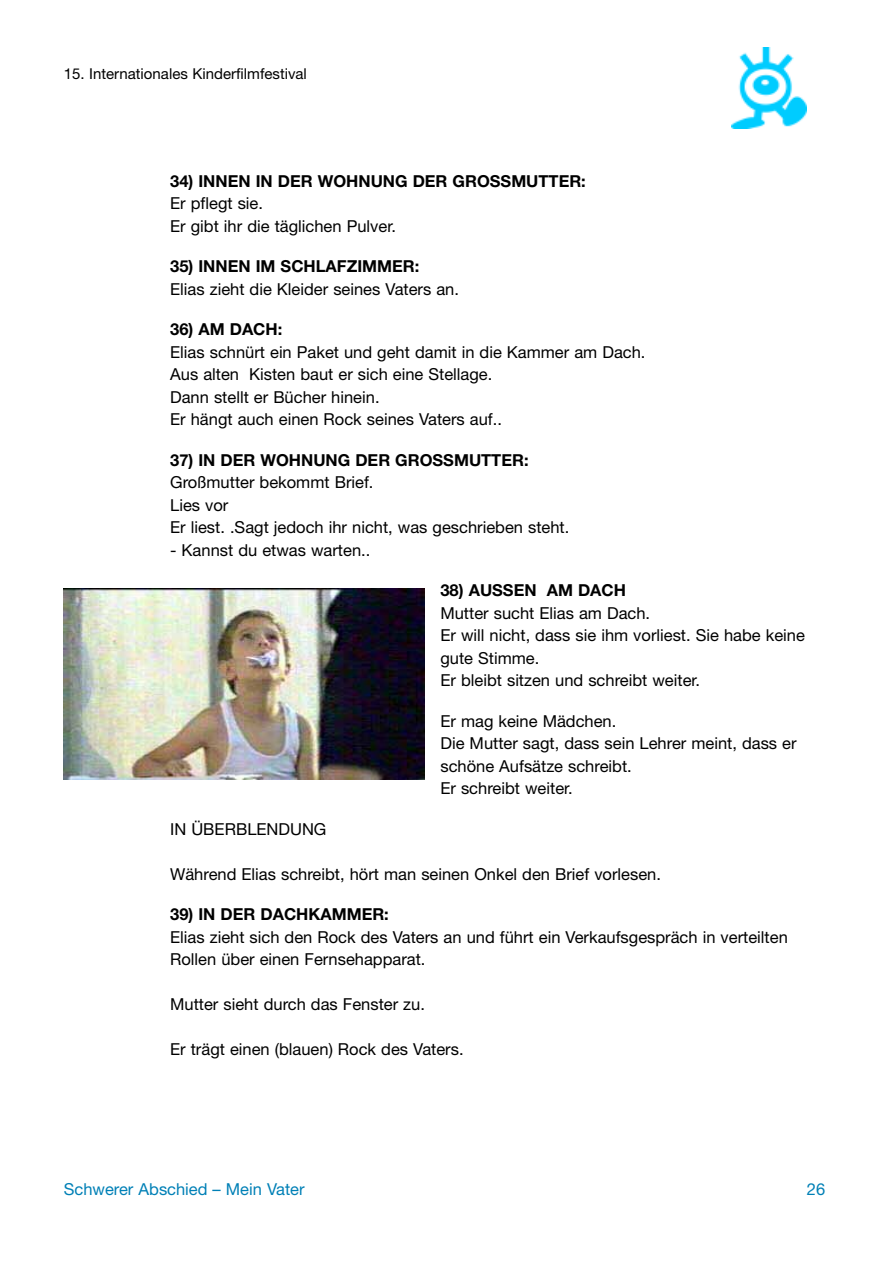
<style>
.page{position:relative;width:893px;height:1263px;background:#fff}
.page>*{position:absolute;margin:0;border:0;box-sizing:border-box;transform-origin:0 0}
.t1{font:16.5px/22.5px "Helvetica Neue";color:#000}
.t2{font:700 16.5px "Helvetica Neue";color:#000}
.t3{font:16.5px "Helvetica Neue";color:#0080b6}
.t4{font:15px "Helvetica Neue";color:#000}
</style>
<div class="page">
<img style="left:64px;top:588px;width:360px;height:192px">
<img style="left:731px;top:47px;width:75px;height:82px">
<p class="t4" style="left:64px;top:68px;width:245px">15. Internationales Kinderfilmfestival</p>
<p class="t2" style="left:170px;top:175px;width:417px">34) INNEN IN DER WOHNUNG DER GROSSMUTTER:</p>
<p class="t1" style="left:170px;top:194px;width:227px">Er pflegt sie.<br>Er gibt ihr die täglichen Pulver.</p>
<p class="t2" style="left:170px;top:260px;width:251px">35) INNEN IM SCHLAFZIMMER:</p>
<p class="t1" style="left:170px;top:279px;width:290px">Elias zieht die Kleider seines Vaters an.</p>
<p class="t2" style="left:170px;top:323px;width:114px">36) AM DACH:</p>
<p class="t1" style="left:170px;top:342px;width:477px">Elias schnürt ein Paket und geht damit in die Kammer am Dach.<br>Aus alten Kisten baut er sich eine Stellage.<br>Dann stellt er Bücher hinein.<br>Er hängt auch einen Rock seines Vaters auf..</p>
<p class="t2" style="left:170px;top:454px;width:360px">37) IN DER WOHNUNG DER GROSSMUTTER:</p>
<p class="t1" style="left:170px;top:473px;width:401px">Großmutter bekommt Brief.<br>Lies vor<br>Er liest. .Sagt jedoch ihr nicht, was geschrieben steht.</p>
<p class="t1" style="left:170px;top:540px;width:202px">- Kannst du etwas warten..</p>
<p class="t2" style="left:440px;top:584px;width:187px">38) AUSSEN AM DACH</p>
<p class="t1" style="left:440px;top:603px;width:366px">Mutter sucht Elias am Dach.<br>Er will nicht, dass sie ihm vorliest. Sie habe keine gute Stimme.<br>Er bleibt sitzen und schreibt weiter.</p>
<p class="t1" style="left:440px;top:711px;width:357px">Er mag keine Mädchen.<br>Die Mutter sagt, dass sein Lehrer meint, dass er schöne Aufsätze schreibt.<br>Er schreibt weiter.</p>
<p class="t1" style="left:170px;top:819px;width:158px">IN ÜBERBLENDUNG</p>
<p class="t1" style="left:170px;top:864px;width:492px">Während Elias schreibt, hört man seinen Onkel den Brief vorlesen.</p>
<p class="t2" style="left:170px;top:908px;width:220px">39) IN DER DACHKAMMER:</p>
<p class="t1" style="left:170px;top:927px;width:619px">Elias zieht sich den Rock des Vaters an und führt ein Verkaufsgespräch in verteilten<br>Rollen über einen Fernsehapparat.</p>
<p class="t1" style="left:170px;top:995px;width:256px">Mutter sieht durch das Fenster zu.</p>
<p class="t1" style="left:170px;top:1040px;width:295px">Er trägt einen (blauen) Rock des Vaters.</p>
<p class="t3" style="left:64px;top:1183px;width:242px">Schwerer Abschied – Mein Vater</p>
<p class="t3" style="left:807px;top:1183px;width:20px">26</p>
</div>
